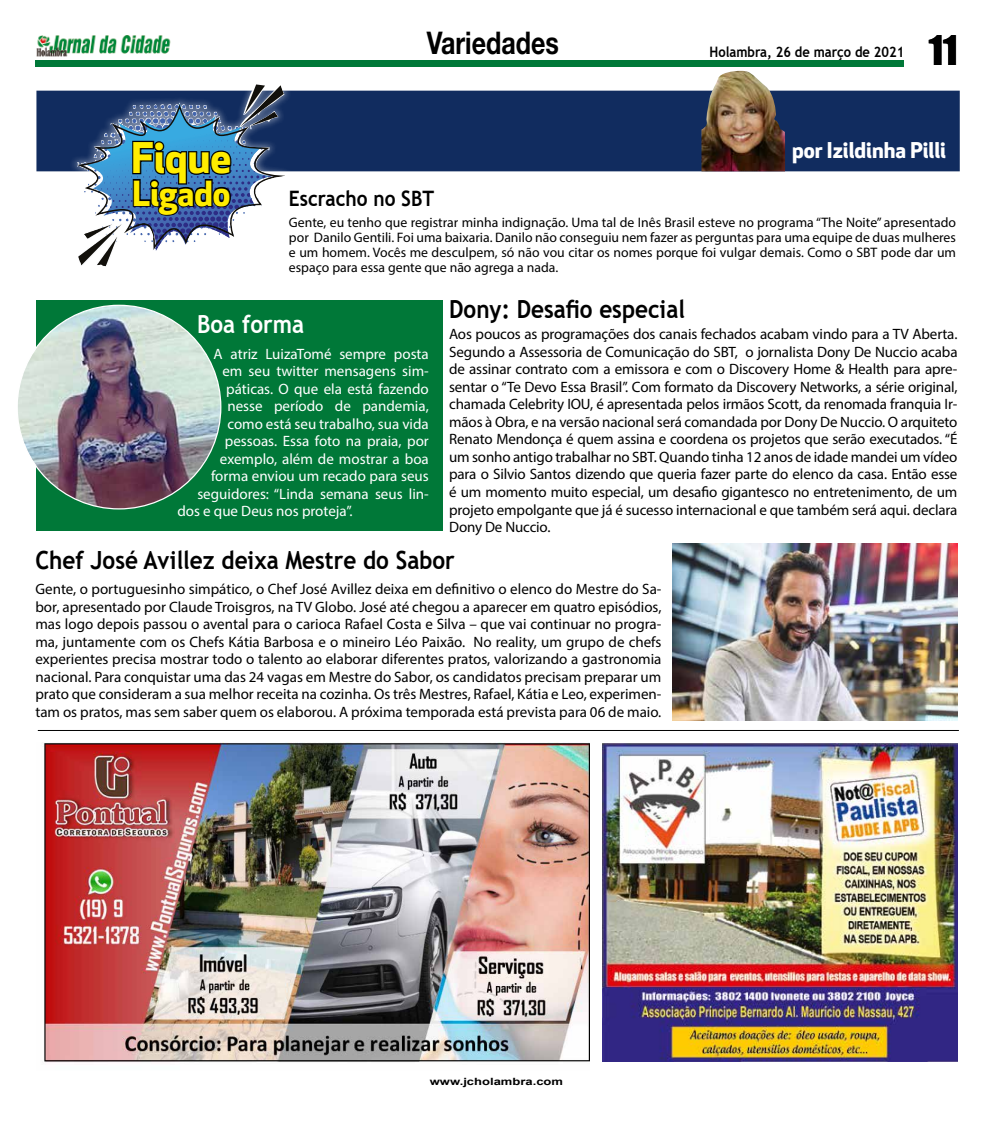
<style>
.page{position:relative;width:993px;height:1124px;background:#fff}
.page>*{position:absolute;margin:0;border:0;box-sizing:border-box;transform-origin:0 0}
.t1{font:700 41.25px "Apex New";color:#ffed00}
.t2{font:37.5px "Impact";color:#000}
.t3{font:700 33.75px "Apex New";color:#ffed00}
.t4{font:700 31.25px "Helvetica Neue";color:#000;scale:.8 1}
.t5{font:700 25px "Trebuchet MS";color:#000;scale:.9 1}
.t6{font:700 25px "Trebuchet MS";color:#fff;scale:.9 1}
.t7{font:700 21.25px "Apex New";color:#fff}
.t8{font:700 21.25px "Trebuchet MS";color:#000;scale:.9 1}
.t9{font:15px/17.5px "Myriad Pro";letter-spacing:-.01em;color:#000;text-align:justify}
.t10{font:15px "Myriad Pro";color:#fff}
.t11{font:700 14.38px "Trebuchet MS";color:#000;scale:.9 1}
.t12{font:13.75px/15px "Myriad Pro";color:#000;text-align:justify}
.t13{font:700 10px "Arial";color:#000;scale:1.3 1}
</style>
<div class="page">
<div style="left:35px;top:60px;width:869px;height:7px;background:#007838"></div>
<img style="left:36px;top:35px;width:135px;height:22px">
<div style="left:36px;top:300px;width:406px;height:230px;background:#007838"></div>
<div style="left:36px;top:91px;width:923px;height:80px;background:#112c5f"></div>
<div style="left:69px;top:76px;width:223px;height:199px;background:#fff;opacity:.48"></div>
<svg style="left:77px;top:84px;width:207px;height:166px"></svg>
<img style="left:701px;top:70px;width:83px;height:101px">
<img style="left:17px;top:305px;width:204px;height:204px;border-radius:102px">
<img style="left:43px;top:742px;width:546px;height:321px">
<hr style="left:38px;top:730px;width:920px;height:1px;background:#000">
<img style="left:602px;top:743px;width:355px;height:317px">
<img style="left:672px;top:543px;width:285px;height:177px">
<h3 class="t4" style="left:426px;top:24px;width:166px">Variedades</h3>
<h1 class="t1" style="left:131px;top:134px;width:101px">Fique</h1>
<h3 class="t3" style="left:132px;top:173px;width:99px">Ligado</h3>
<h3 class="t8" style="left:289px;top:185px;width:163px">Escracho no SBT</h3>
<p class="t11" style="left:709px;top:43px;width:218px">Holambra, 26 de março de 2021</p>
<h2 class="t2" style="left:928px;top:21px;width:30px">11</h2>
<h3 class="t7" style="left:791px;top:138px;width:155px">por Izildinha Pilli</h3>
<p class="t12" style="left:289px;top:214px;width:668px">Gente, eu tenho que registrar minha indignação. Uma tal de Inês Brasil esteve no programa “The Noite” apresentado por Danilo Gentili. Foi uma baixaria. Danilo não conseguiu nem fazer as perguntas para uma equipe de duas mulheres e um homem. Vocês me desculpem, só não vou citar os nomes porque foi vulgar demais. Como o SBT pode dar um espaço para essa gente que não agrega a nada.</p>
<h3 class="t5" style="left:449px;top:293px;width:263px">Dony: Desafio especial</h3>
<h3 class="t6" style="left:197px;top:309px;width:120px">Boa forma</h3>
<p class="t9" style="left:449px;top:325px;width:510px">Aos poucos as programações dos canais fechados acabam vindo para a TV Aberta.<br>Segundo a Assessoria de Comunicação do SBT, o jornalista Dony De Nuccio acaba de assinar contrato com a emissora e com o Discovery Home &amp; Health para apre&shy;sentar o “Te Devo Essa Brasil”. Com formato da Discovery Networks, a série original, chamada Celebrity IOU, é apresentada pelos irmãos Scott, da renomada franquia Ir&shy;mãos à Obra, e na versão nacional será comandada por Dony De Nuccio. O arquiteto Renato Mendonça é quem assina e coordena os projetos que serão executados. “É um sonho antigo trabalhar no SBT. Quando tinha 12 anos de idade mandei um vídeo para o Silvio Santos dizendo que queria fazer parte do elenco da casa. Então esse é um momento muito especial, um desafio gigantesco no entretenimento, de um projeto empolgante que já é sucesso internacional e que também será aqui. declara Dony De Nuccio.</p>
<h3 class="t5" style="left:35px;top:544px;width:467px">Chef José Avillez deixa Mestre do Sabor</h3>
<p class="t10" style="left:213px;top:344px;width:217px">A atriz LuizaTomé sempre posta</p>
<p class="t10" style="left:222px;top:362px;width:208px">em seu twitter mensagens sim-</p>
<p class="t10" style="left:226px;top:379px;width:204px">páticas. O que ela está fazendo</p>
<p class="t10" style="left:227px;top:397px;width:203px">nesse período de pandemia,</p>
<p class="t10" style="left:227px;top:414px;width:203px">como está seu trabalho, sua vida</p>
<p class="t10" style="left:225px;top:432px;width:205px">pessoas. Essa foto na praia, por</p>
<p class="t10" style="left:220px;top:449px;width:210px">exemplo, além de mostrar a boa</p>
<p class="t10" style="left:211px;top:467px;width:219px">forma enviou um recado para seus</p>
<p class="t10" style="left:197px;top:484px;width:233px">seguidores: “Linda semana seus lin-</p>
<p class="t10" style="left:177px;top:502px;width:176px">dos e que Deus nos proteja”.</p>
<p class="t9" style="left:35px;top:580px;width:627px">Gente, o portuguesinho simpático, o Chef José Avillez deixa em definitivo o elenco do Mestre do Sa&shy;bor, apresentado por Claude Troisgros, na TV Globo. José até chegou a aparecer em quatro episódios, mas logo depois passou o avental para o carioca Rafael Costa e Silva – que vai continuar no progra&shy;ma, juntamente com os Chefs Kátia Barbosa e o mineiro Léo Paixão. No reality, um grupo de chefs experientes precisa mostrar todo o talento ao elaborar diferentes pratos, valorizando a gastronomia nacional. Para conquistar uma das 24 vagas em Mestre do Sabor, os candidatos precisam preparar um prato que consideram a sua melhor receita na cozinha. Os três Mestres, Rafael, Kátia e Leo, experimen&shy;tam os pratos, mas sem saber quem os elaborou. A próxima temporada está prevista para 06 de maio.</p>
<p class="t13" style="left:429px;top:1074px;width:104px">www.jcholambra.com</p>
</div>
